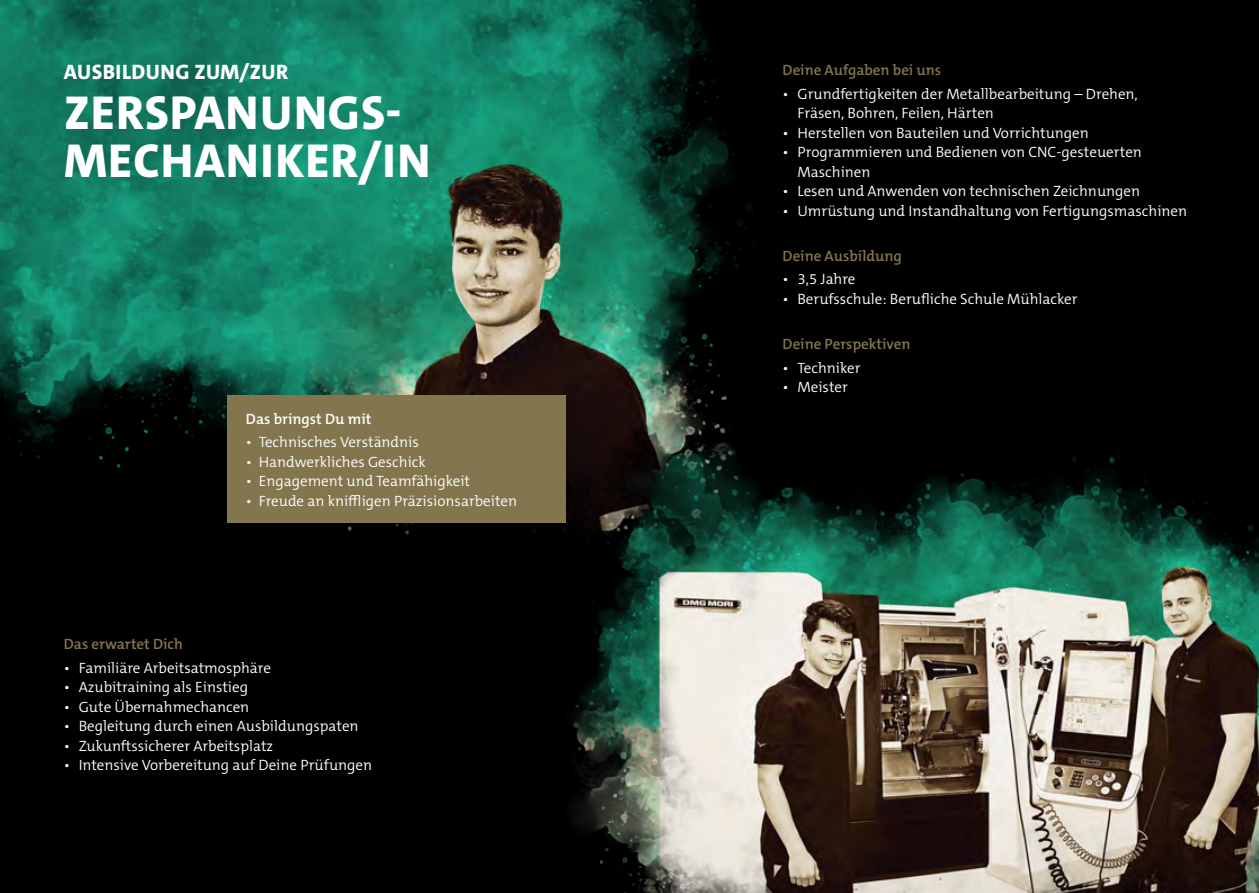
<style>
.page{position:relative;width:1259px;height:893px;background:#000}
.page>*{position:absolute;margin:0;border:0;box-sizing:border-box;transform-origin:0 0}
.t1{font:800 48px/48px "The Mix C5";letter-spacing:.02em;color:#fff}
.t2{font:800 21px "The Mix C5";letter-spacing:.02em;color:#fff}
.t3{font:300 15px/19.5px "The Mix C5";color:#fff}
.t4{font:600 15px "The Mix C5";color:#83754e}
.t5{font:600 15px "The Mix C5";color:#fff}
</style>
<div class="page">
<img style="left:0;top:0;width:718px;height:468px">
<img style="left:236px;top:73px;width:520px;height:462px">
<img style="left:556px;top:425px;width:703px;height:468px">
<div style="left:227px;top:395px;width:339px;height:128px;background:#83754e"></div>
<h2 class="t2" style="left:64px;top:59px;width:226px">AUSBILDUNG ZUM/ZUR</h2>
<h1 class="t1" style="left:64px;top:89px;width:368px">ZERSPANUNGS-<br>MECHANIKER/IN</h1>
<p class="t5" style="left:246px;top:409px;width:127px">Das bringst Du mit</p>
<p class="t3" style="left:246px;top:433px;width:174px">• Technisches Verständnis</p>
<p class="t3" style="left:246px;top:452px;width:181px">• Handwerkliches Geschick</p>
<p class="t3" style="left:246px;top:472px;width:226px">• Engagement und Teamfähigkeit</p>
<p class="t3" style="left:246px;top:491px;width:273px">• Freude an kniffligen Präzisionsarbeiten</p>
<p class="t4" style="left:64px;top:634px;width:120px">Das erwartet Dich</p>
<p class="t3" style="left:64px;top:658px;width:209px">• Familiäre Arbeitsatmosphäre</p>
<p class="t3" style="left:64px;top:677px;width:186px">• Azubitraining als Einstieg</p>
<p class="t3" style="left:64px;top:697px;width:187px">• Gute Übernahmechancen</p>
<p class="t3" style="left:64px;top:716px;width:296px">• Begleitung durch einen Ausbildungspaten</p>
<p class="t3" style="left:64px;top:736px;width:211px">• Zukunftssicherer Arbeitsplatz</p>
<p class="t3" style="left:64px;top:755px;width:310px">• Intensive Vorbereitung auf Deine Prüfungen</p>
<p class="t4" style="left:782px;top:60px;width:160px">Deine Aufgaben bei uns</p>
<p class="t3" style="left:797px;top:84px;width:342px;text-indent:-15px">• Grundfertigkeiten der Metallbearbeitung – Drehen,<br>Fräsen, Bohren, Feilen, Härten</p>
<p class="t3" style="left:782px;top:123px;width:308px">• Herstellen von Bauteilen und Vorrichtungen</p>
<p class="t3" style="left:797px;top:142px;width:346px;text-indent:-15px">• Programmieren und Bedienen von CNC-gesteuerten<br>Maschinen</p>
<p class="t3" style="left:782px;top:181px;width:359px">• Lesen und Anwenden von technischen Zeichnungen</p>
<p class="t3" style="left:782px;top:201px;width:406px">• Umrüstung und Instandhaltung von Fertigungsmaschinen</p>
<p class="t4" style="left:782px;top:246px;width:121px">Deine Ausbildung</p>
<p class="t3" style="left:782px;top:270px;width:74px">• 3,5 Jahre</p>
<p class="t3" style="left:782px;top:289px;width:296px">• Berufsschule: Berufliche Schule Mühlacker</p>
<p class="t4" style="left:782px;top:334px;width:129px">Deine Perspektiven</p>
<p class="t3" style="left:782px;top:358px;width:79px">• Techniker</p>
<p class="t3" style="left:782px;top:377px;width:67px">• Meister</p>
</div>
